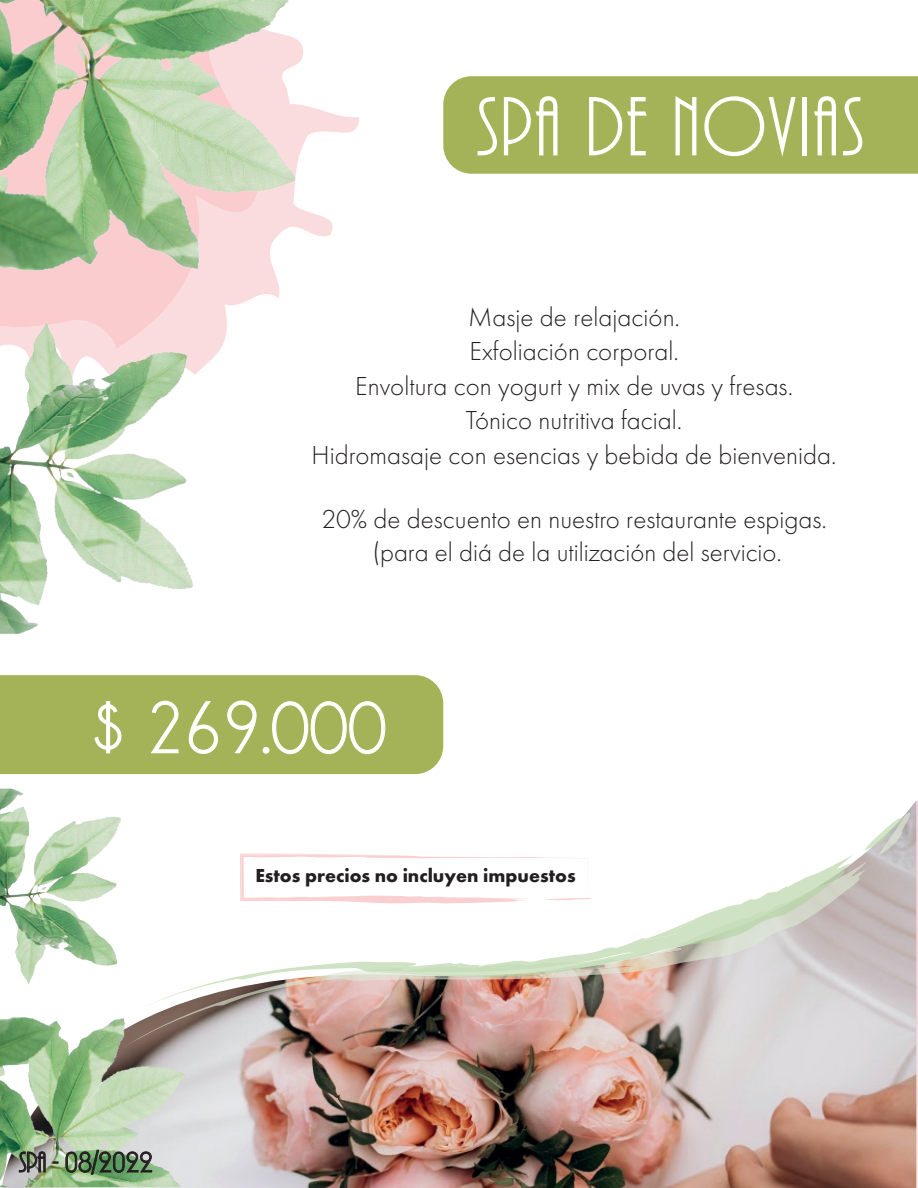
<style>
.page{position:relative;width:918px;height:1188px;background:#fff}
.page>*{position:absolute;margin:0;border:0;box-sizing:border-box;transform-origin:0 0}
.t1{font:87.45px "ARBONNIE";letter-spacing:.025em;color:#fff}
.t2{font:73.8px "Champagne&Limousines";color:#fff}
.t3{font:30px "ARBONNIE";color:#231f20}
.t4{font:300 27px/34.5px "Futura PT";color:#231f20;text-align:center}
.t5{font:700 19.5px "Futura PT";color:#231f20}
</style>
<div class="page">
<img style="left:1px;top:801px;width:915px;height:387px">
<svg style="left:709px;top:861px;width:158px;height:188px;background:#d6d1d2"></svg>
<svg style="left:864px;top:813px;width:46px;height:42px"></svg>
<svg style="left:709px;top:855px;width:144px;height:153px"></svg>
<img style="left:0;top:0;width:709px;height:1187px">
<div style="left:443px;top:76px;width:475px;height:98px;background:#a5b358"></div>
<div style="left:0;top:675px;width:443px;height:99px;background:#a5b358"></div>
<svg style="left:94px;top:700px;width:28px;height:54px;background:#b6c178"></svg>
<svg style="left:150px;top:700px;width:29px;height:54px;background:#b2be70"></svg>
<svg style="left:188px;top:700px;width:31px;height:55px;background:#b2bd70"></svg>
<svg style="left:227px;top:700px;width:159px;height:55px;background:#b0bc6d"></svg>
<svg style="left:240px;top:854px;width:352px;height:49px"></svg>
<svg style="left:19px;top:1151px;width:27px;height:22px"></svg>
<svg style="left:65px;top:1149px;width:87px;height:26px;background:#698866"></svg>
<h1 class="t1" style="left:477px;top:83px;width:388px">SPA DE NOVIAS</h1>
<p class="t4" style="left:312px;top:300px;width:527px">Masje de relajación.<br>Exfoliación corporal.<br>Envoltura con yogurt y mix de uvas y fresas.<br>Tónico nutritiva facial.<br>Hidromasaje con esencias y bebida de bienvenida.</p>
<p class="t4" style="left:321px;top:503px;width:507px;line-height:32.4px">20% de descuento en nuestro restaurante espigas. (para el diá de la utilización del servicio.</p>
<h2 class="t2" style="left:89px;top:691px;width:299px">$ 269.000</h2>
<p class="t5" style="left:255px;top:863px;width:322px">Estos precios no incluyen impuestos</p>
<p class="t3" style="left:19px;top:1147px;width:135px">spa - 08/2022</p>
</div>
